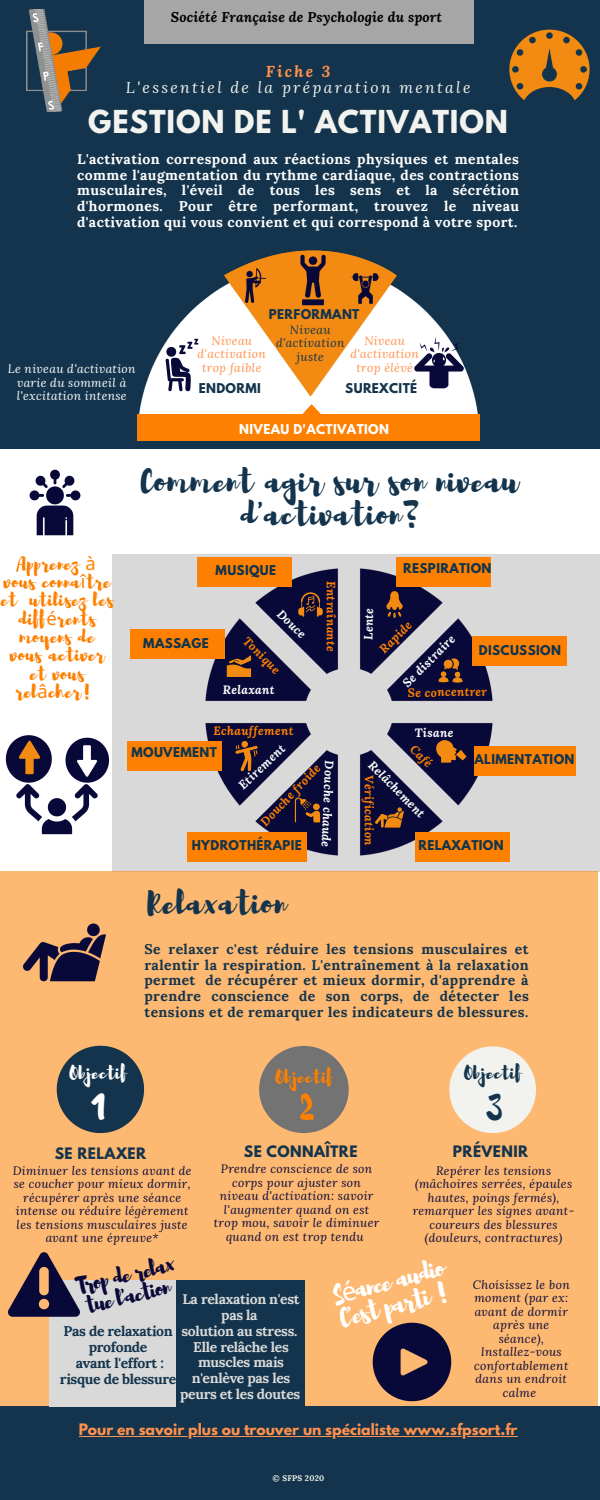
<style>
.page{position:relative;width:600px;height:1500px;background:#fff}
.page>*{position:absolute;margin:0;border:0;box-sizing:border-box;transform-origin:0 0}
.t1{font:32px/33px "Brusher";letter-spacing:.03em;color:#13344c;text-align:center}
.t2{font:32px "Brusher";color:#fff}
.t3{font:32px "Brusher";color:#fd8000}
.t4{font:700 28px "League Spartan";letter-spacing:.03em;color:#f2f3ee}
.t5{font:25.9px "Brusher";color:#fff}
.t6{font:22.4px/21px "Brusher";color:#090939}
.t7{font:18.4px/18.4px "Brusher";letter-spacing:.03em;color:#fd8000;text-align:center}
.t8{font:18px "Brusher";letter-spacing:.03em;color:#fff}
.t9{font:18px "Brusher";letter-spacing:.03em;color:#fd8000}
.t10{font:18px "Brusher";letter-spacing:.03em;color:#13344c}
.t11{font:italic 15.7px "Lora";letter-spacing:.145em;color:#f2f3ee}
.t12{font:italic 700 15.7px "Lora";letter-spacing:.145em;color:#ff914d}
.t13{font:700 14px/15.8px "Lora";letter-spacing:-.025em;color:#13344c;text-align:center}
.t14{font:700 14px/15.8px "Lora";letter-spacing:.03em;color:#fff;text-align:justify}
.t15{font:700 14px/15.8px "Lora";letter-spacing:-.025em;color:#d9d9d9;text-align:center}
.t16{font:700 14px "League Spartan";color:#ff914d}
.t17{font:italic 700 14px "Lora";letter-spacing:.01em;color:#000}
.t18{font:700 14px "League Spartan";letter-spacing:.03em;color:#13344c}
.t19{font:italic 12px/13.5px "Lora";letter-spacing:.03em;color:#090939;text-align:center}
.t20{font:700 12px "League Spartan";letter-spacing:.03em;color:#13344c}
.t21{font:italic 700 12px "Lora";letter-spacing:.03em;color:#fd8000}
.t22{font:italic 700 12px "Lora";letter-spacing:.03em;color:#fff}
.t23{font:italic 12px/13.5px "Lora";letter-spacing:.03em;color:#ff914d;text-align:center}
.t24{font:italic 12px/13.5px "Lora";letter-spacing:.03em;color:#fff;text-align:center}
.t25{font:italic 12px/13.5px "Lora";letter-spacing:.03em;color:#13344c;text-align:center}
.t26{font:700 12px "League Spartan";letter-spacing:.03em;color:#fff}
.t27{font:700 8px "Lora";letter-spacing:.03em;color:#f2f3ee}
.s1{font-family:"Noto Sans"}
</style>
<div class="page">
<div style="left:0;top:0;width:600px;height:450px;background:#13344c"></div>
<div style="left:145px;top:0;width:329px;height:44px;background:#a6a6a6"></div>
<img style="left:27px;top:9px;width:74px;height:103px">
<img style="left:49px;top:92px;width:519px;height:358px">
<img style="left:163px;top:177px;width:294px;height:273px">
<div style="left:154px;top:404px;width:315px;height:10px;background:#fff"></div>
<img style="left:274px;top:242px;width:77px;height:74px">
<img style="left:142px;top:326px;width:79px;height:78px">
<img style="left:398px;top:323px;width:82px;height:81px">
<img style="left:485px;top:29px;width:105px;height:101px">
<div style="left:137px;top:414px;width:343px;height:27px;background:#fd8000"></div>
<img style="left:337px;top:260px;width:57px;height:58px">
<img style="left:230px;top:260px;width:52px;height:52px">
<img style="left:29px;top:469px;width:52px;height:67px">
<img style="left:112px;top:554px;width:488px;height:318px">
<img style="left:5px;top:735px;width:47px;height:48px">
<img style="left:16px;top:783px;width:109px;height:74px">
<img style="left:432px;top:652px;width:37px;height:37px">
<img style="left:427px;top:729px;width:47px;height:47px">
<img style="left:374px;top:584px;width:41px;height:41px">
<img style="left:292px;top:586px;width:37px;height:37px">
<img style="left:222px;top:648px;width:35px;height:35px">
<img style="left:225px;top:734px;width:44px;height:44px">
<img style="left:289px;top:791px;width:37px;height:38px">
<img style="left:368px;top:797px;width:42px;height:42px">
<div style="left:197px;top:557px;width:95px;height:29px;background:#fd8000"></div>
<div style="left:396px;top:557px;width:95px;height:29px;background:#fd8000"></div>
<div style="left:472px;top:636px;width:95px;height:30px;background:#fd8000"></div>
<div style="left:474px;top:746px;width:101px;height:30px;background:#fd8000"></div>
<div style="left:415px;top:832px;width:95px;height:29px;background:#fd8000"></div>
<div style="left:187px;top:832px;width:119px;height:29px;background:#fd8000"></div>
<div style="left:127px;top:741px;width:95px;height:30px;background:#fd8000"></div>
<div style="left:130px;top:629px;width:95px;height:30px;background:#fd8000"></div>
<img style="left:64px;top:737px;width:47px;height:47px">
<div style="left:0;top:871px;width:598px;height:552px;background:#fdb871"></div>
<img style="left:23px;top:923px;width:83px;height:59px">
<svg style="left:57px;top:1046px;width:87px;height:87px"></svg>
<svg style="left:259px;top:1046px;width:90px;height:87px"></svg>
<svg style="left:449px;top:1046px;width:87px;height:87px"></svg>
<img style="left:372px;top:1322px;width:80px;height:80px">
<div style="left:0;top:1406px;width:600px;height:94px;background:#13344c"></div>
<hr style="left:79px;top:1436px;width:439px;height:1px;background:#ff914d">
<div style="left:49px;top:1280px;width:128px;height:126px;background:#d9d9d9"></div>
<img style="left:7px;top:1252px;width:73px;height:65px">
<div style="left:176px;top:1280px;width:128px;height:136px;background:#13344c"></div>
<p class="t17" style="left:171px;top:8px;width:273px">Société Française de Psychologie du sport</p>
<p class="t12" style="left:266px;top:61px;width:66px">Fiche 3</p>
<p class="t11" style="left:126px;top:77px;width:346px">L'essentiel de la préparation mentale</p>
<p class="t4" style="left:88px;top:108px;width:421px">GESTION DE L' ACTIVATION</p>
<p class="t14" style="left:77px;top:151px;width:443px">L'activation correspond aux réactions physiques et mentales comme l'augmentation du rythme cardiaque, des contractions musculaires, l'éveil de tous les sens et la sécrétion d'hormones. Pour être performant, trouvez le niveau d'activation qui vous convient et qui correspond à votre sport.</p>
<p class="t24" style="left:8px;top:362px;width:129px">Le niveau d'activation varie du sommeil à l'excitation intense</p>
<p class="t20" style="left:269px;top:308px;width:92px">PERFORMANT</p>
<p class="t23" style="left:198px;top:334px;width:70px">Niveau d'activation trop faible</p>
<p class="t25" style="left:276px;top:323px;width:70px">Niveau d'activation juste</p>
<p class="t23" style="left:351px;top:334px;width:70px">Niveau d'activation trop élévé</p>
<p class="t20" style="left:199px;top:382px;width:64px">ENDORMI</p>
<p class="t20" style="left:345px;top:382px;width:73px">SUREXCITÉ</p>
<p class="t26" style="left:239px;top:423px;width:151px">NIVEAU D'ACTIVATION</p>
<p class="t7" style="left:1px;top:553px;width:114px">Apprenez <span class="s1">à </span>vous conna<span class="s1">î</span>tre et utilisez les diff<span class="s1">é</span>rents moyens de<br>vous activer et vous rel<span class="s1">â</span>cher!</p>
<p class="t1" style="left:141px;top:463px;width:379px">Comment agir sur son niveau d'activation?</p>
<p class="t20" style="left:216px;top:564px;width:62px">MUSIQUE</p>
<p class="t20" style="left:403px;top:563px;width:90px">RESPIRATION</p>
<p class="t21" style="left:339px;top:581px;width:72px;rotate:90deg">Entraînante</p>
<p class="t22" style="left:285px;top:606px;width:37px;rotate:45deg">Douce</p>
<p class="t22" style="left:360px;top:640px;width:34px;rotate:-89deg">Lente</p>
<p class="t21" style="left:376px;top:645px;width:41px;rotate:-45deg">Rapide</p>
<p class="t20" style="left:143px;top:637px;width:67px">MASSAGE</p>
<p class="t21" style="left:251px;top:633px;width:48px;rotate:45deg">Tonique</p>
<p class="t22" style="left:223px;top:681px;width:53px">Relaxant</p>
<p class="t22" style="left:399px;top:680px;width:70px;rotate:-45deg">Se distraire</p>
<p class="t21" style="left:408px;top:685px;width:81px;rotate:-1deg">Se concentrer</p>
<p class="t20" style="left:479px;top:644px;width:84px">DISCUSSION</p>
<p class="t21" style="left:213px;top:723px;width:82px">Echauffement</p>
<p class="t22" style="left:235px;top:781px;width:60px;rotate:-43deg">Etirement</p>
<p class="t22" style="left:415px;top:725px;width:40px">Tisane</p>
<p class="t21" style="left:418px;top:741px;width:27px;rotate:45deg">Café</p>
<p class="t20" style="left:131px;top:746px;width:87px">MOUVEMENT</p>
<p class="t20" style="left:475px;top:753px;width:101px">ALIMENTATION</p>
<p class="t22" style="left:376px;top:757px;width:76px;rotate:45deg">Relâchement</p>
<p class="t21" style="left:257px;top:818px;width:82px;rotate:-46deg">Douche froide</p>
<p class="t22" style="left:337px;top:761px;width:88px;rotate:92deg">Douche chaude</p>
<p class="t21" style="left:377px;top:775px;width:72px;rotate:90deg">Vérification</p>
<p class="t20" style="left:192px;top:839px;width:112px">HYDROTHÉRAPIE</p>
<p class="t20" style="left:418px;top:839px;width:87px">RELAXATION</p>
<p class="t1" style="left:148px;top:885px;width:139px">Relaxation</p>
<p class="t13" style="left:145px;top:941px;width:386px;text-align:justify">Se relaxer c'est réduire les tensions musculaires et ralentir la respiration. L'entraînement à la relaxation permet de récupérer et mieux dormir, d'apprendre à prendre conscience de son corps, de détecter les tensions et de remarquer les indicateurs de blessures.</p>
<p class="t8" style="left:69px;top:1061px;width:59px">Objectif</p>
<p class="t9" style="left:276px;top:1065px;width:59px">Objectif</p>
<p class="t10" style="left:464px;top:1061px;width:59px">Objectif</p>
<p class="t2" style="left:91px;top:1086px;width:15px">1</p>
<p class="t3" style="left:299px;top:1086px;width:17px">2</p>
<p class="t1" style="left:485px;top:1089px;width:18px">3</p>
<p class="t18" style="left:244px;top:1145px;width:115px">SE CONNAÎTRE</p>
<p class="t18" style="left:55px;top:1146px;width:93px">SE RELAXER</p>
<p class="t19" style="left:13px;top:1163px;width:181px">Diminuer les tensions avant de se coucher pour mieux dormir, récupérer après une séance intense ou réduire légèrement les tensions musculaires juste avant une épreuve*</p>
<p class="t19" style="left:214px;top:1162px;width:167px">Prendre conscience de son corps pour ajuster son niveau d'activation: savoir l'augmenter quand on est trop mou, savoir le diminuer quand on est trop tendu</p>
<p class="t18" style="left:453px;top:1145px;width:77px">PRÉVENIR</p>
<p class="t19" style="left:413px;top:1163px;width:163px">Repérer les tensions (mâchoires serrées, épaules hautes, poings fermés), remarquer les signes avant&shy;coureurs des blessures (douleurs, contractures)</p>
<p class="t6" style="left:74px;top:1276px;width:102px;rotate:-14deg">Trop de relax tue l'action</p>
<p class="t13" style="left:64px;top:1323px;width:111px">Pas de relaxation profonde</p>
<p class="t13" style="left:60px;top:1355px;width:118px">avant l'effort : risque de blessure</p>
<p class="t25" style="left:117px;top:1291px;width:8px">*</p>
<p class="t15" style="left:183px;top:1291px;width:119px">La relaxation n'est pas la</p>
<p class="t15" style="left:181px;top:1323px;width:118px">solution au stress.</p>
<p class="t15" style="left:180px;top:1339px;width:122px">Elle relâche les muscles mais n'enlève pas les peurs et les doutes</p>
<p class="t5" style="left:329px;top:1278px;width:116px;rotate:-14deg">S<span class="s1">é</span>ance audio</p>
<p class="t5" style="left:336px;top:1302px;width:115px;rotate:-14deg">C'est parti !</p>
<p class="t19" style="left:473px;top:1278px;width:98px">Choisissez le bon moment (par ex: avant de dormir après une séance),<br>Installez-vous confortablement dans un endroit calme</p>
<p class="t16" style="left:79px;top:1423px;width:440px">Pour en savoir plus ou trouver un spécialiste www.sfpsort.fr</p>
<p class="t27" style="left:273px;top:1473px;width:53px">© SFPS 2020</p>
</div>
